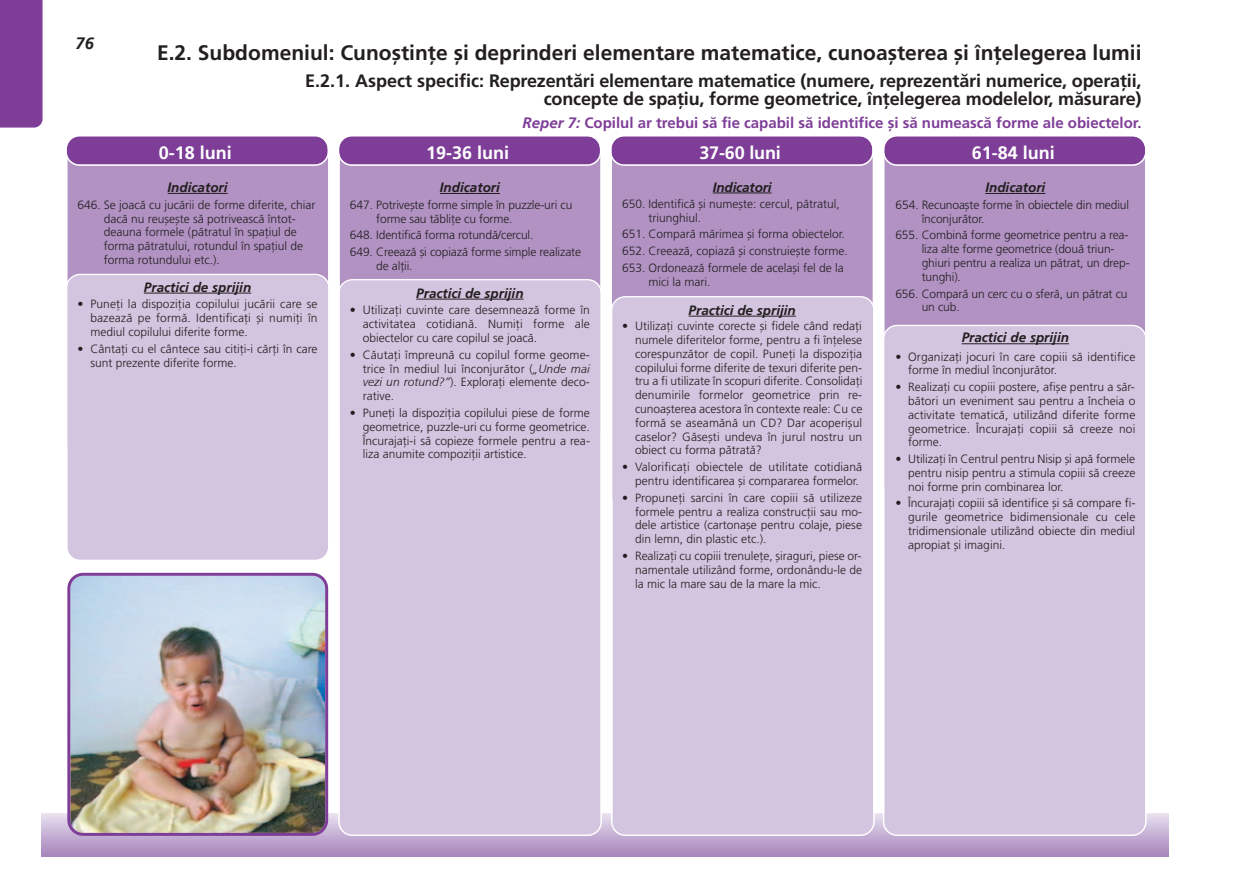
<style>
.page{position:relative;width:1251px;height:876px;background:#fff}
.page>*{position:absolute;margin:0;border:0;box-sizing:border-box;transform-origin:0 0}
.t1{font:700 21px "Frutiger";color:#231f20}
.t2{font:700 18px/18px "Frutiger";letter-spacing:-.01em;color:#231f20;text-align:right}
.t3{font:700 18px "Frutiger";color:#fff}
.t4{font:italic 700 16.5px "Frutiger";color:#231f20}
.t5{font:700 15px "Frutiger";color:#7e3e98}
.t6{font:italic 700 13.5px "Frutiger";color:#231f20}
.t7{font:12px/13.8px "Frutiger";color:#231f20}
.s1{font-style:italic}
</style>
<div class="page">
<div style="left:41px;top:814px;width:1127px;height:42px;background:linear-gradient(to bottom,#e6dfee,#a986bd)"></div>
<div style="left:67px;top:166px;width:261px;height:108px;background:#b192c3"></div>
<div style="left:67px;top:274px;width:261px;height:286px;background:#d3c4df"></div>
<div style="left:339px;top:166px;width:262px;height:113px;background:#b192c3"></div>
<div style="left:612px;top:166px;width:261px;height:130px;background:#b192c3"></div>
<div style="left:884px;top:166px;width:261px;height:159px;background:#b192c3"></div>
<div style="left:338px;top:279px;width:264px;height:557px;background:#d3c4df"></div>
<div style="left:611px;top:296px;width:263px;height:540px;background:#d3c4df"></div>
<div style="left:882px;top:325px;width:264px;height:511px;background:#d3c4df"></div>
<svg style="left:67px;top:136px;width:261px;height:30px;background:#894ea0"></svg>
<svg style="left:339px;top:136px;width:262px;height:30px;background:#894fa1"></svg>
<svg style="left:611px;top:136px;width:262px;height:30px;background:#894fa1"></svg>
<svg style="left:884px;top:136px;width:261px;height:30px;background:#894ea0"></svg>
<hr style="left:167px;top:193px;width:60px;height:1px;background:#231f20">
<hr style="left:144px;top:293px;width:107px;height:1px;background:#231f20">
<hr style="left:440px;top:193px;width:60px;height:1px;background:#231f20">
<hr style="left:416px;top:299px;width:107px;height:1px;background:#231f20">
<hr style="left:712px;top:193px;width:59px;height:1px;background:#231f20">
<hr style="left:688px;top:316px;width:107px;height:1px;background:#231f20">
<hr style="left:985px;top:193px;width:60px;height:1px;background:#231f20">
<hr style="left:961px;top:343px;width:107px;height:1px;background:#231f20">
<img style="left:67px;top:573px;width:261px;height:263px">
<div style="left:0;top:0;width:43px;height:128px;background:#7e3e98"></div>
<h3 class="t4" style="left:76px;top:35px;width:20px">76</h3>
<h1 class="t1" style="left:157px;top:45px;width:985px">E.2. Subdomeniul: Cunoætinåe æi deprinderi elementare matematice, cunoaæterea æi înåelegerea lumii</h1>
<h2 class="t2" style="left:305px;top:73px;width:837px">E.2.1. Aspect specific: Reprezentãri elementare matematice (numere, reprezentãri numerice, operaåii, concepte de spaåiu, forme geometrice, înåelegerea modelelor, mãsurare)</h2>
<h2 class="t3" style="left:159px;top:146px;width:75px">0-18 luni</h2>
<p class="t6" style="left:167px;top:180px;width:62px">Indicatori</p>
<p class="t7" style="left:104px;top:199px;width:213px;text-indent:-26px">646. Se joacã cu jucãrii de forme diferite, chiar dacã nu reuæeæte sã potriveascã întot&shy;deauna formele (pãtratul în spaåiul de forma pãtratului, rotundul în spaåiul de forma rotundului etc.).</p>
<p class="t6" style="left:144px;top:280px;width:109px">Practici de sprijin</p>
<p class="t7" style="left:90px;top:298px;width:229px;text-align:justify;text-indent:-13px">• Puneåi la dispoziåia copilului jucãrii care se bazeazã pe formã. Identificaåi æi numiåi în mediul copilului diferite forme.</p>
<p class="t7" style="left:90px;top:343px;width:229px;text-indent:-13px">• Cântaåi cu el cântece sau citiåi-i cãråi în care sunt prezente diferite forme.</p>
<p class="t5" style="left:522px;top:117px;width:620px"><span class="s1">Reper 7:</span> Copilul ar trebui sã fie capabil sã identifice æi sã numeascã forme ale obiectelor.</p>
<h2 class="t3" style="left:426px;top:146px;width:85px">19-36 luni</h2>
<p class="t6" style="left:440px;top:180px;width:62px">Indicatori</p>
<p class="t7" style="left:376px;top:199px;width:197px;text-indent:-26px">647. Potriveæte forme simple în puzzle-uri cu forme sau tãbliåe cu forme.</p>
<p class="t7" style="left:350px;top:228px;width:233px;line-height:16.8px">648. Identificã forma rotundã/cercul.<br>649. Creeazã æi copiazã forme simple realizate</p>
<p class="t7" style="left:376px;top:260px;width:38px">de alåii.</p>
<p class="t6" style="left:416px;top:286px;width:109px">Practici de sprijin</p>
<p class="t7" style="left:362px;top:304px;width:229px;text-align:justify;text-indent:-13px">• Utilizaåi cuvinte care desemneazã forme în activitatea cotidianã. Numiåi forme ale obiectelor cu care copilul se joacã.</p>
<p class="t7" style="left:362px;top:349px;width:229px;text-align:justify;text-indent:-13px">• Cãutaåi împreunã cu copilul forme geome&shy;trice în mediul lui înconjurãtor (<span class="s1">„Unde mai vezi un rotund?”</span>). Exploraåi elemente deco&shy;rative.</p>
<p class="t7" style="left:362px;top:407px;width:229px;text-align:justify;text-indent:-13px">• Puneåi la dispoziåia copilului piese de forme geometrice, puzzle-uri cu forme geometrice.<br>Încurajaåi-i sã copieze formele pentru a rea&shy;liza anumite compoziåii artistice.</p>
<h2 class="t3" style="left:699px;top:146px;width:83px">37-60 luni</h2>
<p class="t6" style="left:712px;top:180px;width:60px">Indicatori</p>
<p class="t7" style="left:648px;top:198px;width:193px;text-indent:-26px">650. Identificã æi numeæte: cercul, pãtratul, triunghiul.</p>
<p class="t7" style="left:622px;top:227px;width:227px;line-height:16.8px">651. Comparã mãrimea æi forma obiectelor.<br>652. Creeazã, copiazã æi construieæte forme.<br>653. Ordoneazã formele de acelaæi fel de la</p>
<p class="t7" style="left:648px;top:276px;width:63px">mici la mari.</p>
<p class="t6" style="left:688px;top:303px;width:109px">Practici de sprijin</p>
<p class="t7" style="left:635px;top:320px;width:229px;text-align:justify;text-indent:-13px">• Utilizaåi cuvinte corecte æi fidele când redaåi numele diferitelor forme, pentru a fi înåelese corespunzãtor de copil. Puneåi la dispoziåia copilului forme diferite de texuri diferite pen&shy;tru a fi utilizate în scopuri diferite. Consolidaåi denumirile formelor geometrice prin re&shy;cunoaæterea acestora în contexte reale: Cu ce formã se aseamãnã un CD? Dar acoperiæul caselor? Gãseæti undeva în jurul nostru un obiect cu forma pãtratã?</p>
<p class="t7" style="left:622px;top:461px;width:241px;text-align:right">• Valorificaåi obiectele de utilitate cotidianã pentru identificarea æi compararea formelor.</p>
<p class="t7" style="left:635px;top:492px;width:229px;text-align:justify;text-indent:-13px">• Propuneåi sarcini în care copiii sã utilizeze formele pentru a realiza construcåii sau mo&shy;dele artistice (cartonaæe pentru colaje, piese din lemn, din plastic etc.).</p>
<p class="t7" style="left:635px;top:550px;width:229px;text-align:justify;text-indent:-13px">• Realizaåi cu copiii trenuleåe, æiraguri, piese or&shy;namentale utilizând forme, ordonându-le de la mic la mare sau de la mare la mic.</p>
<h2 class="t3" style="left:971px;top:146px;width:85px">61-84 luni</h2>
<p class="t6" style="left:985px;top:180px;width:62px">Indicatori</p>
<p class="t7" style="left:921px;top:199px;width:209px;text-indent:-26px">654. Recunoaæte forme în obiectele din mediul înconjurãtor.</p>
<p class="t7" style="left:921px;top:229px;width:209px;text-indent:-26px">655. Combinã forme geometrice pentru a rea&shy;liza alte forme geometrice (douã triun&shy;ghiuri pentru a realiza un pãtrat, un drep&shy;tunghi).</p>
<p class="t7" style="left:921px;top:287px;width:207px;text-indent:-26px">656. Comparã un cerc cu o sferã, un pãtrat cu un cub.</p>
<p class="t6" style="left:961px;top:330px;width:109px">Practici de sprijin</p>
<p class="t7" style="left:907px;top:350px;width:229px;text-indent:-13px">• Organizaåi jocuri în care copiii sã identifice forme în mediul înconjurãtor.</p>
<p class="t7" style="left:907px;top:381px;width:229px;text-align:justify;text-indent:-13px">• Realizaåi cu copiii postere, afiæe pentru a sãr&shy;bãtori un eveniment sau pentru a încheia o activitate tematicã, utilizând diferite forme geometrice. Încurajaåi copiii sã creeze noi forme.</p>
<p class="t7" style="left:907px;top:453px;width:229px;text-align:justify;text-indent:-13px">• Utilizaåi în Centrul pentru Nisip æi apã formele pentru nisip pentru a stimula copiii sã creeze noi forme prin combinarea lor.</p>
<p class="t7" style="left:907px;top:497px;width:229px;text-align:justify;text-indent:-13px">• Încurajaåi copiii sã identifice æi sã compare fi&shy;gurile geometrice bidimensionale cu cele tridimensionale utilizând obiecte din mediul apropiat æi imagini.</p>
</div>
